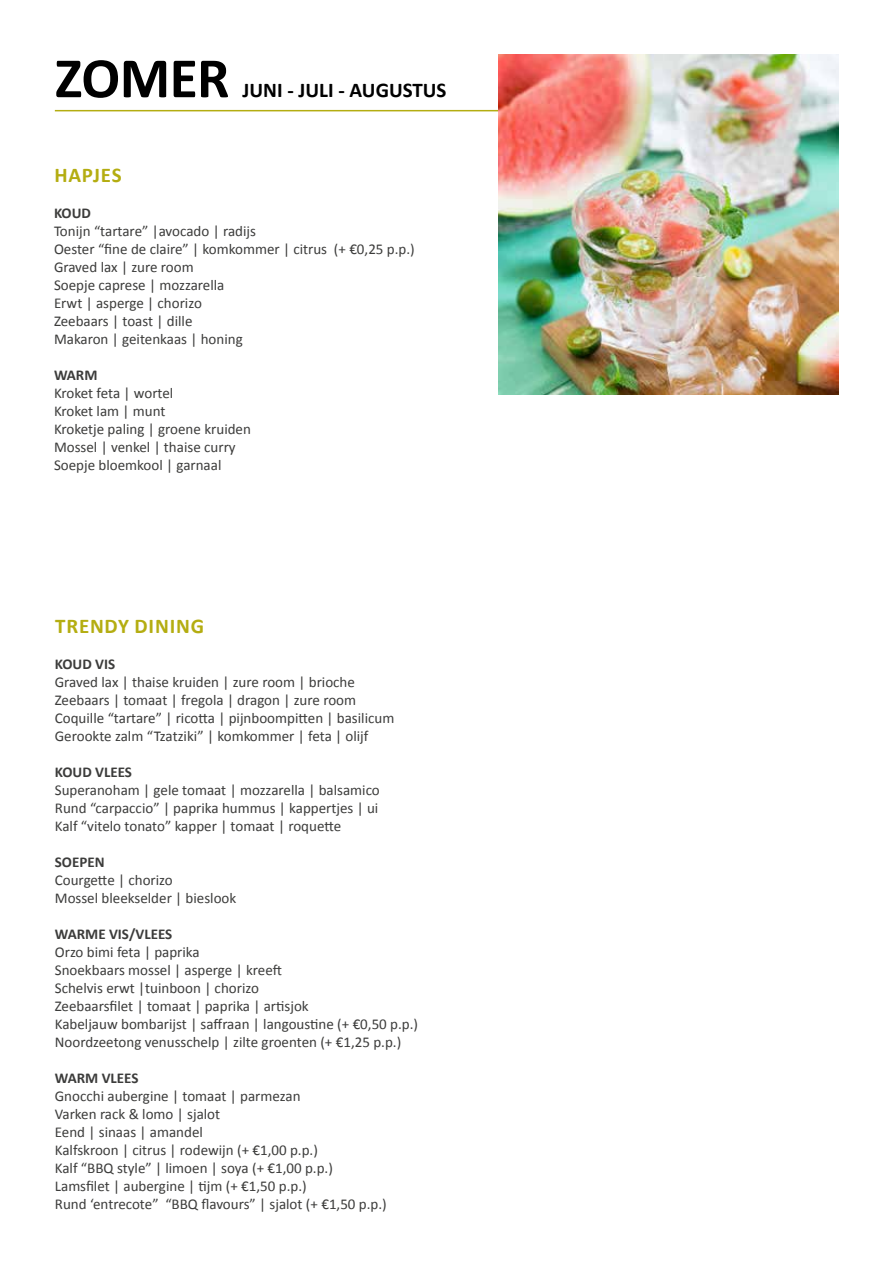
<style>
.page{position:relative;width:893px;height:1263px;background:#fff}
.page>*{position:absolute;margin:0;border:0;box-sizing:border-box;transform-origin:0 0}
.t1{font:700 57.6px "Calibri";letter-spacing:-.01em;color:#000}
.t2{font:700 21px "Calibri";color:#000}
.t3{font:700 21px "Calibri";letter-spacing:.035em;color:#b4ad11}
.t4{font:15px/18px "Calibri";color:#3c3c3b}
.t5{font:700 15px "Calibri";color:#3c3c3b}
</style>
<div class="page">
<hr style="left:55px;top:110px;width:784px;height:1px;background:#b4ad11">
<img style="left:499px;top:54px;width:340px;height:340px">
<h1 class="t1" style="left:55px;top:55px;width:176px">ZOMER</h1>
<h2 class="t2" style="left:242px;top:82px;width:206px">JUNI - JULI - AUGUSTUS</h2>
<h2 class="t3" style="left:54px;top:166px;width:69px">HAPJES</h2>
<p class="t5" style="left:54px;top:207px;width:38px">KOUD</p>
<p class="t4" style="left:54px;top:221px;width:362px">Tonijn “tartare” |avocado | radijs<br>Oester “fine de claire” | komkommer | citrus (+ €0,25 p.p.)<br>Graved lax | zure room<br>Soepje caprese | mozzarella<br>Erwt | asperge | chorizo<br>Zeebaars | toast | dille<br>Makaron | geitenkaas | honing</p>
<p class="t5" style="left:54px;top:369px;width:45px">WARM</p>
<p class="t4" style="left:54px;top:383px;width:198px">Kroket feta | wortel<br>Kroket lam | munt<br>Kroketje paling | groene kruiden<br>Mossel | venkel | thaise curry<br>Soepje bloemkool | garnaal</p>
<h2 class="t3" style="left:55px;top:618px;width:150px">TRENDY DINING</h2>
<p class="t5" style="left:55px;top:658px;width:62px">KOUD VIS</p>
<p class="t4" style="left:55px;top:672px;width:341px">Graved lax | thaise kruiden | zure room | brioche Zeebaars | tomaat | fregola | dragon | zure room Coquille “tartare” | ricotta | pijnboompitten | basilicum Gerookte zalm “Tzatziki” | komkommer | feta | olijf</p>
<p class="t5" style="left:55px;top:766px;width:79px">KOUD VLEES</p>
<p class="t4" style="left:55px;top:780px;width:327px;text-align:justify">Superanoham | gele tomaat | mozzarella | balsamico Rund “carpaccio” | paprika hummus | kappertjes | ui Kalf “vitelo tonato” kapper | tomaat | roquette</p>
<p class="t5" style="left:55px;top:856px;width:51px">SOEPEN</p>
<p class="t4" style="left:55px;top:870px;width:183px">Courgette | chorizo<br>Mossel bleekselder | bieslook</p>
<p class="t5" style="left:55px;top:928px;width:119px">WARME VIS/VLEES</p>
<p class="t4" style="left:55px;top:942px;width:365px">Orzo bimi feta | paprika<br>Snoekbaars mossel | asperge | kreeft<br>Schelvis erwt |tuinboon | chorizo<br>Zeebaarsfilet | tomaat | paprika | artisjok<br>Kabeljauw bombarijst | saffraan | langoustine (+ €0,50 p.p.)<br>Noordzeetong venusschelp | zilte groenten (+ €1,25 p.p.)</p>
<p class="t5" style="left:55px;top:1072px;width:85px">WARM VLEES</p>
<p class="t4" style="left:55px;top:1086px;width:333px">Gnocchi aubergine | tomaat | parmezan<br>Varken rack &amp; lomo | sjalot<br>Eend | sinaas | amandel<br>Kalfskroon | citrus | rodewijn (+ €1,00 p.p.)<br>Kalf “BBQ style” | limoen | soya (+ €1,00 p.p.)<br>Lamsfilet | aubergine | tijm (+ €1,50 p.p.)<br>Rund ‘entrecote” “BBQ flavours” | sjalot (+ €1,50 p.p.)</p>
</div>
